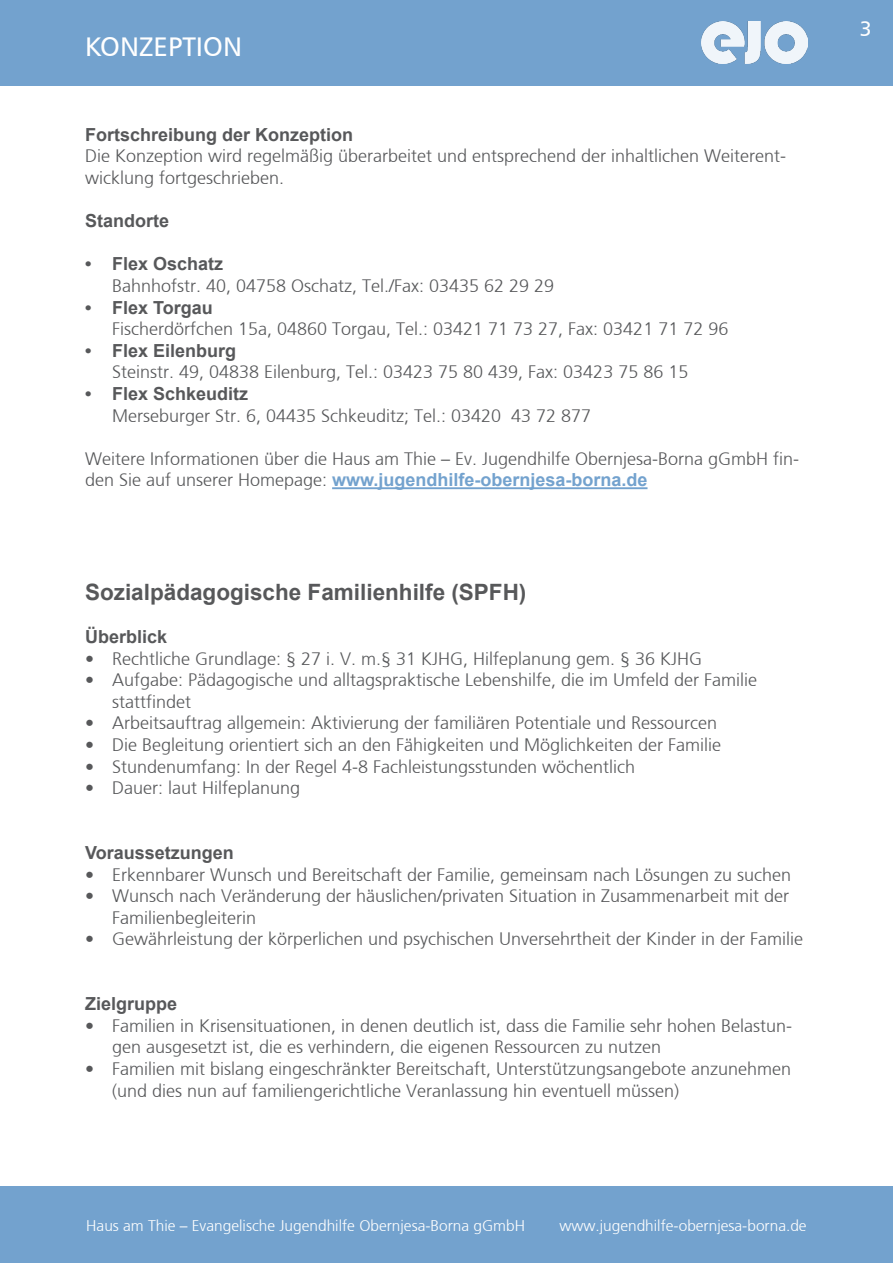
<style>
.page{position:relative;width:893px;height:1263px;background:#fff}
.page>*{position:absolute;margin:0;border:0;box-sizing:border-box;transform-origin:0 0}
.t1{font:27px "Frutiger";color:#fff}
.Ueberschrift_im_Text{font:700 22.5px "Arial";color:#57585a}
.t2{font:21px "Frutiger";color:#fff}
.t3{font:300 18px/21.6px "Frutiger";color:#57585a}
.Ueberschrift_im_Text-2{font:700 18px "Arial";color:#57585a}
.t4{font:300 15.45px "Frutiger";color:#fff}
.s1{font-family:"Arial";font-weight:700}
.s2{font-family:"Arial";font-weight:700;color:#73a2ce}
</style>
<div class="page">
<div style="left:0;top:0;width:893px;height:85px;background:#73a2ce"></div>
<img style="left:702px;top:21px;width:106px;height:43px">
<hr style="left:332px;top:487px;width:315px;height:2px;background:#73a2ce">
<div style="left:0;top:1186px;width:893px;height:77px;background:#73a2ce"></div>
<p class="t1" style="left:85px;top:29px;width:158px">KONZEPTION</p>
<p class="Ueberschrift_im_Text-2" style="left:85px;top:122px;width:270px">Fortschreibung der Konzeption</p>
<p class="t3" style="left:85px;top:145px;width:703px">Die Konzeption wird regelmäßig überarbeitet und entsprechend der inhaltlichen Weiterent&shy;wicklung fortgeschrieben.</p>
<p class="Ueberschrift_im_Text-2" style="left:85px;top:208px;width:86px">Standorte</p>
<p class="t3" style="left:112px;top:253px;width:444px;text-indent:-27px"><span class="s1">• Flex Oschatz<br></span>Bahnhofstr. 40, 04758 Oschatz, Tel./Fax: 03435 62 29 29</p>
<p class="t3" style="left:112px;top:297px;width:618px;text-indent:-27px"><span class="s1">• Flex Torgau<br></span>Fischerdörfchen 15a, 04860 Torgau, Tel.: 03421 71 73 27, Fax: 03421 71 72 96</p>
<p class="t3" style="left:112px;top:340px;width:578px;text-indent:-27px"><span class="s1">• Flex Eilenburg<br></span>Steinstr. 49, 04838 Eilenburg, Tel.: 03423 75 80 439, Fax: 03423 75 86 15</p>
<p class="t3" style="left:112px;top:383px;width:481px;text-indent:-27px"><span class="s1">• Flex Schkeuditz<br></span>Merseburger Str. 6, 04435 Schkeuditz; Tel.: 03420 43 72 877</p>
<p class="t3" style="left:85px;top:448px;width:716px">Weitere Informationen über die Haus am Thie – Ev. Jugendhilfe Obernjesa-Borna gGmbH fin&shy;den Sie auf unserer Homepage: <span class="s2">www.jugendhilfe-obernjesa-borna.de</span></p>
<p class="Ueberschrift_im_Text" style="left:85px;top:576px;width:443px">Sozialpädagogische Familienhilfe (SPFH)</p>
<p class="Ueberschrift_im_Text-2" style="left:85px;top:624px;width:84px">Überblick</p>
<p class="t3" style="left:85px;top:648px;width:619px">• Rechtliche Grundlage: § 27 i. V. m.§ 31 KJHG, Hilfeplanung gem. § 36 KJHG</p>
<p class="t3" style="left:112px;top:669px;width:647px;text-indent:-27px">• Aufgabe: Pädagogische und alltagspraktische Lebenshilfe, die im Umfeld der Familie stattfindet</p>
<p class="t3" style="left:85px;top:712px;width:634px">• Arbeitsauftrag allgemein: Aktivierung der familiären Potentiale und Ressourcen</p>
<p class="t3" style="left:85px;top:734px;width:638px">• Die Begleitung orientiert sich an den Fähigkeiten und Möglichkeiten der Familie</p>
<p class="t3" style="left:85px;top:756px;width:552px">• Stundenumfang: In der Regel 4-8 Fachleistungsstunden wöchentlich</p>
<p class="t3" style="left:85px;top:777px;width:217px">• Dauer: laut Hilfeplanung</p>
<p class="Ueberschrift_im_Text-2" style="left:85px;top:840px;width:150px">Voraussetzungen</p>
<p class="t3" style="left:85px;top:864px;width:708px">• Erkennbarer Wunsch und Bereitschaft der Familie, gemeinsam nach Lösungen zu suchen</p>
<p class="t3" style="left:112px;top:885px;width:679px;text-indent:-27px">• Wunsch nach Veränderung der häuslichen/privaten Situation in Zusammenarbeit mit der<br>Familienbegleiterin</p>
<p class="t3" style="left:85px;top:928px;width:720px">• Gewährleistung der körperlichen und psychischen Unversehrtheit der Kinder in der Familie</p>
<p class="Ueberschrift_im_Text-2" style="left:85px;top:991px;width:94px">Zielgruppe</p>
<p class="t3" style="left:112px;top:1015px;width:682px;text-indent:-27px">• Familien in Krisensituationen, in denen deutlich ist, dass die Familie sehr hohen Belastun&shy;gen ausgesetzt ist, die es verhindern, die eigenen Ressourcen zu nutzen</p>
<p class="t3" style="left:112px;top:1058px;width:681px;text-indent:-27px">• Familien mit bislang eingeschränkter Bereitschaft, Unterstützungsangebote anzunehmen (und dies nun auf familiengerichtliche Veranlassung hin eventuell müssen)</p>
<p class="t4" style="left:86px;top:1217px;width:440px">Haus am Thie – Evangelische Jugendhilfe Obernjesa-Borna gGmbH</p>
<p class="t4" style="left:559px;top:1217px;width:249px">www.jugendhilfe-obernjesa-borna.de</p>
<p class="t2" style="left:860px;top:16px;width:14px">3</p>
</div>
